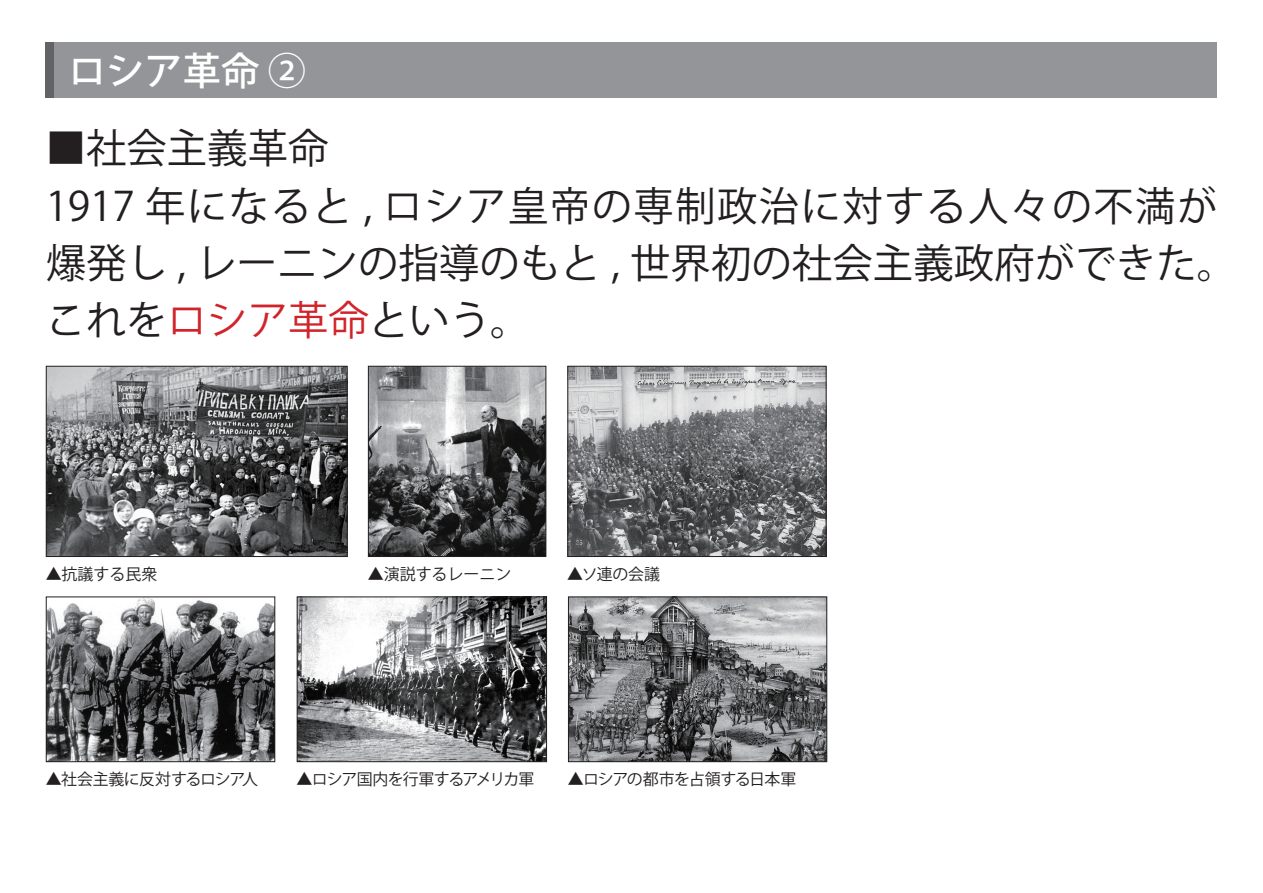
<style>
.page{position:relative;width:1263px;height:893px;background:#fff}
.page>*{position:absolute;margin:0;border:0;box-sizing:border-box;transform-origin:0 0}
.t1{font:40.35px/57.4px "Koz Go Pr 6 N";color:#231f20}
.t2{font:500 38.25px "Koz Go Pr 6 N";color:#fff}
.t3{font:15.9px "Koz Go Pr 6 N";letter-spacing:-.025em;color:#231f20}
.t4{font:15.9px "Koz Go Pr 6 N";letter-spacing:-.065em;color:#231f20}
.t5{font:15.9px "Koz Go Pr 6 N";letter-spacing:-.05em;color:#231f20}
.t6{font:15.9px "Koz Go Pr 6 N";color:#231f20}
.s1{color:#d1232a}
</style>
<div class="page">
<img style="left:48px;top:368px;width:297px;height:187px">
<div style="left:46px;top:366px;width:301px;height:191px;border:1px solid #231f20"></div>
<img style="left:370px;top:368px;width:174px;height:187px">
<div style="left:368px;top:366px;width:178px;height:191px;border:1px solid #231f20"></div>
<img style="left:570px;top:368px;width:254px;height:187px">
<div style="left:568px;top:366px;width:258px;height:191px;border:1px solid #231f20"></div>
<img style="left:48px;top:599px;width:225px;height:161px">
<div style="left:46px;top:597px;width:229px;height:165px;border:1px solid #231f20"></div>
<img style="left:299px;top:599px;width:246px;height:161px">
<div style="left:297px;top:597px;width:250px;height:165px;border:1px solid #231f20"></div>
<img style="left:570px;top:599px;width:255px;height:161px">
<div style="left:568px;top:597px;width:259px;height:165px;border:1px solid #231f20"></div>
<div style="left:46px;top:43px;width:1171px;height:55px;background:#939598"></div>
<div style="left:46px;top:43px;width:8px;height:55px;background:#636366"></div>
<p class="t2" style="left:68px;top:49px;width:240px">ロシア革命 ②</p>
<p class="t1" style="left:46px;top:120px;width:1193px">■社会主義革命<br>1917 年になると , ロシア皇帝の専制政治に対する人々の不満が爆発し , レーニンの指導のもと , 世界初の社会主義政府ができた。これを<span class="s1">ロシア革命</span>という。</p>
<p class="t3" style="left:46px;top:565px;width:113px">▲抗議する民衆</p>
<p class="t6" style="left:368px;top:565px;width:145px">▲演説するレーニン</p>
<p class="t3" style="left:567px;top:565px;width:94px">▲ソ連の会議</p>
<p class="t3" style="left:46px;top:770px;width:214px">▲社会主義に反対するロシア人</p>
<p class="t4" style="left:297px;top:770px;width:239px">▲ロシア国内を行軍するアメリカ軍</p>
<p class="t5" style="left:568px;top:770px;width:230px">▲ロシアの都市を占領する日本軍</p>
</div>
